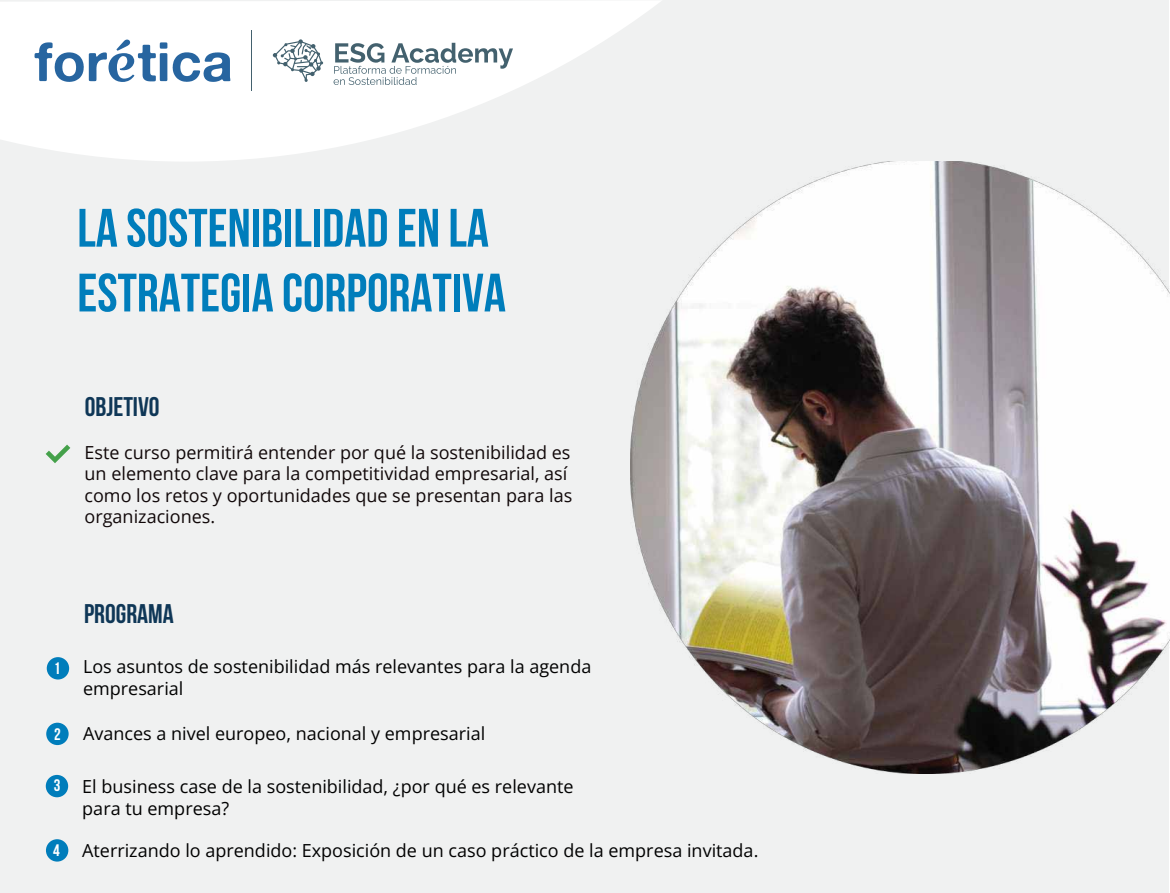
<style>
.page{position:relative;width:1170px;height:893px;background:#fff}
.page>*{position:absolute;margin:0;border:0;box-sizing:border-box;transform-origin:0 0}
.t1{font:700 54px/64.8px "Bebas Neue";color:#007dbb}
.t2{font:700 27px "Bebas Neue";color:#0f3757}
.t3{font:18px/21.6px "Open Sans";color:#010101}
.t4{font:18px/21.6px "Open Sans";color:#110809}
.t5{font:700 16.65px "Bebas Neue";color:#fff}
.s1{font-family:"Bebas Neue";font-weight:700;font-size:16.65px;color:#fff}
</style>
<div class="page">
<div style="left:0;top:0;width:1168px;height:893px;background:#f0f1f1"></div>
<svg style="left:0;top:1px;width:660px;height:160px;fill:#fff"></svg>
<svg style="left:34px;top:40px;width:133px;height:42px"></svg>
<svg style="left:173px;top:52px;width:57px;height:30px"></svg>
<hr style="left:251px;top:31px;width:1px;height:60px;background:#43616e">
<svg style="left:333px;top:43px;width:180px;height:42px"></svg>
<svg style="left:273px;top:39px;width:50px;height:43px"></svg>
<svg style="left:46px;top:445px;width:24px;height:18px"></svg>
<div style="left:47px;top:657px;width:22px;height:22px;background:#007dbb;border-radius:50%"></div>
<div style="left:46px;top:723px;width:23px;height:22px;background:#007dbb;border-radius:50%"></div>
<div style="left:46px;top:775px;width:22px;height:22px;background:#007dbb;border-radius:50%"></div>
<img style="left:630px;top:162px;width:539px;height:611px">
<div style="left:46px;top:839px;width:22px;height:23px;background:#007dbb;border-radius:50%"></div>
<h1 class="t1" style="left:77px;top:195px;width:430px">LA SOSTENIBILIDAD EN LA<br>ESTRATEGIA CORPORATIVA</h1>
<h2 class="t2" style="left:85px;top:392px;width:76px">OBJETIVO</h2>
<p class="t4" style="left:84px;top:441px;width:489px">Este curso permitirá entender por qué la sostenibilidad es un elemento clave para la competitividad empresarial, así como los retos y oportunidades que se presentan para las organizaciones.</p>
<p class="t5" style="left:54px;top:659px;width:8px">1</p>
<p class="t5" style="left:54px;top:725px;width:8px">2</p>
<h2 class="t2" style="left:84px;top:598px;width:91px">PROGRAMA</h2>
<p class="t3" style="left:83px;top:655px;width:510px">Los asuntos de sostenibilidad más relevantes para la agenda empresarial</p>
<p class="t3" style="left:83px;top:722px;width:403px">Avances a nivel europeo, nacional y empresarial</p>
<p class="t3" style="left:82px;top:775px;width:493px;text-indent:-29px"><span class="s1">3</span> El business case de la sostenibilidad, ¿por qué es relevante para tu empresa?</p>
<p class="t3" style="left:53px;top:839px;width:706px"><span class="s1">4</span> Aterrizando lo aprendido: Exposición de un caso práctico de la empresa invitada.</p>
</div>
